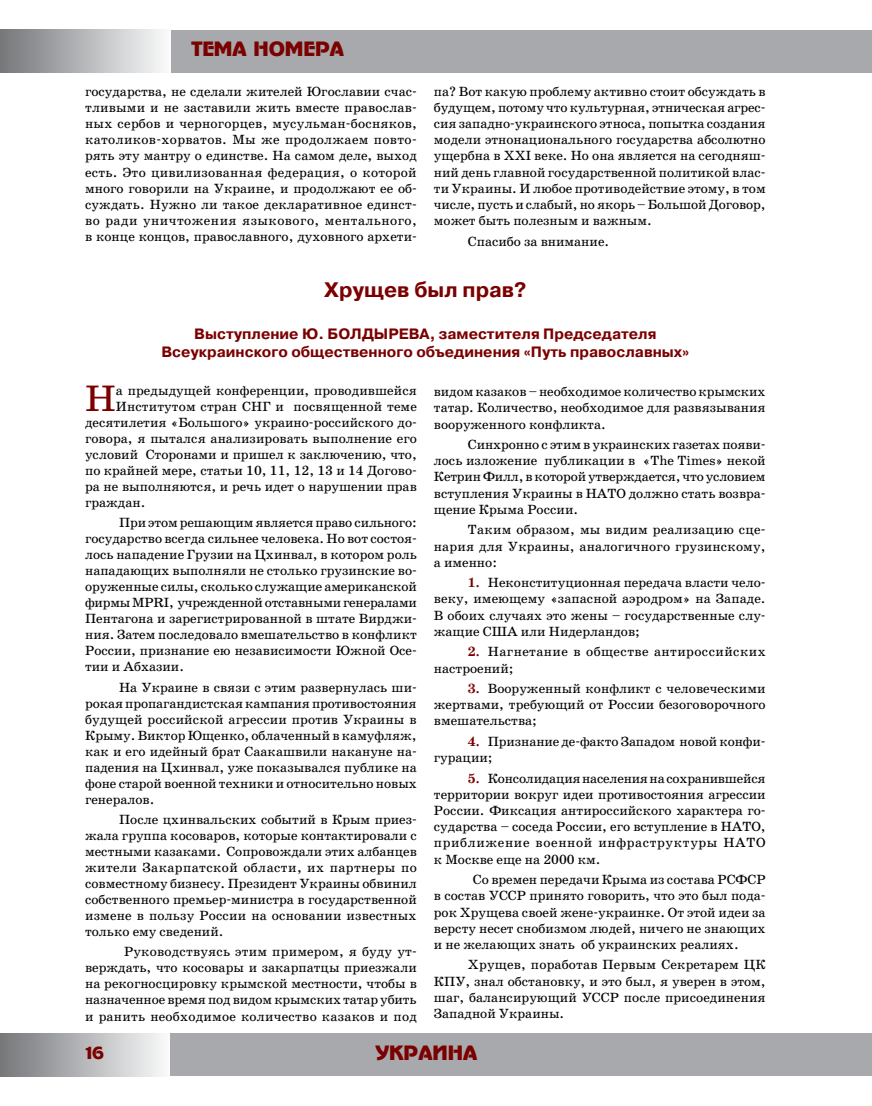
<style>
.page{position:relative;width:872px;height:1106px;background:#fff}
.page>*{position:absolute;margin:0;border:0;box-sizing:border-box;transform-origin:0 0}
.t1{font:37.35px "School Book C";color:#7b0000}
.t2{font:700 21px "Pragmatica C";color:#7b0000}
.t3{font:19.5px "Adver Gothic";color:#7b0000}
.t4{font:16.5px "Adver Gothic";color:#7b0000}
.t5{font:700 15px/18px "Pragmatica C";color:#7b0000;text-align:center}
.t6{font:13.5px/16.2px "School Book C";color:#000;text-align:justify}
.t7{font:13.5px/16.2px "School Book C";letter-spacing:.03em;color:#000}
.s1{font-weight:700;color:#7b0000}
</style>
<div class="page">
<div style="left:168px;top:1033px;width:704px;height:43px;background:#a7a9ac"></div>
<div style="left:170px;top:30px;width:702px;height:42px;background:#a7a9ac"></div>
<div style="left:0;top:1033px;width:170px;height:43px;background:linear-gradient(to right,#747679,#f9fafb)"></div>
<div style="left:0;top:30px;width:170px;height:43px;background:linear-gradient(to right,#747679,#f9fafb)"></div>
<h3 class="t3" style="left:191px;top:39px;width:154px">тема номера</h3>
<p class="t6" style="left:85px;top:83px;width:333px">государства, не сделали жителей Югославии счас&shy;тливыми и не заставили жить вместе православ&shy;ных сербов и черногорцев, мусульман-босняков, католиков-хорватов. Мы же продолжаем повто&shy;рять эту мантру о единстве. На самом деле, выход есть. Это цивилизованная федерация, о которой много говорили на Украине, и продолжают ее об&shy;суждать. Нужно ли такое декларативное единст&shy;во ради уничтожения языкового, ментального, в конце концов, православного, духовного архети-</p>
<p class="t6" style="left:434px;top:83px;width:333px">па? Вот какую проблему активно стоит обсуждать в будущем, потому что культурная, этническая агрес&shy;сия западно-украинского этноса, попытка создания модели этнонационального государства абсолютно ущербна в XXI веке. Но она является на сегодняш&shy;ний день главной государственной политикой влас&shy;ти Украины. И любое противодействие этому, в том числе, пусть и слабый, но якорь – Большой Договор, может быть полезным и важным.</p>
<p class="t6" style="left:468px;top:233px;width:143px">Спасибо за внимание.</p>
<h2 class="t2" style="left:324px;top:278px;width:204px">Хрущев был прав?</h2>
<p class="t5" style="left:161px;top:325px;width:529px">Выступление Ю. Болдырева, заместителя Председателя<br>Всеукраинского общественного объединения «Путь православных»</p>
<p class="t6" style="left:434px;top:383px;width:333px">видом казаков – необходимое количество крымских татар. Количество, необходимое для развязывания вооруженного конфликта.</p>
<p class="t6" style="left:434px;top:436px;width:333px;text-indent:34px">Синхронно с этим в украинских газетах появи&shy;лось изложение публикации в «The Times» некой Кетрин Филл, в которой утверждается, что условием вступления Украины в НАТО должно стать возвра&shy;щение Крыма России.</p>
<p class="t6" style="left:434px;top:522px;width:333px;text-indent:34px">Таким образом, мы видим реализацию сце&shy;нария для Украины, аналогичного грузинскому, а именно:</p>
<p class="t6" style="left:434px;top:574px;width:333px;text-indent:34px"><span class="s1">1.</span> Неконституционная передача власти чело&shy;веку, имеющему «запасной аэродром» на Западе.<br>В обоих случаях это жены – государственные слу&shy;жащие США или Нидерландов;</p>
<p class="t7" style="left:434px;top:644px;width:333px;text-indent:34px"><span class="s1">2.</span> Нагнетание в обществе антироссийских настроений;</p>
<p class="t6" style="left:434px;top:680px;width:333px;text-indent:34px"><span class="s1">3.</span> Вооруженный конфликт с человеческими жертвами, требующий от России безоговорочного вмешательства;</p>
<p class="t6" style="left:434px;top:733px;width:333px;text-indent:34px"><span class="s1">4.</span> Признание де-факто Западом новой конфи&shy;гурации;</p>
<p class="t6" style="left:434px;top:770px;width:333px;text-indent:34px"><span class="s1">5.</span> Консолидация населения на сохранившейся территории вокруг идеи противостояния агрессии России. Фиксация антироссийского характера го&shy;сударства – соседа России, его вступление в НАТО, приближение военной инфраструктуры НАТО к Москве еще на 2000 км.</p>
<p class="t6" style="left:434px;top:871px;width:333px;text-indent:39px">Со времен передачи Крыма из состава РСФСР в состав УССР принято говорить, что это был пода&shy;рок Хрущева своей жене-украинке. От этой идеи за версту несет снобизмом людей, ничего не знающих и не желающих знать об украинских реалиях.</p>
<p class="t6" style="left:434px;top:957px;width:333px;text-indent:34px">Хрущев, поработав Первым Секретарем ЦК КПУ, знал обстановку, и это был, я уверен в этом, шаг, балансирующий УССР после присоединения Западной Украины.</p>
<h1 class="t1" style="left:85px;top:378px;width:32px">Н</h1>
<p class="t6" style="left:116px;top:382px;width:302px">а предыдущей конференции, проводившейся</p>
<p class="t6" style="left:116px;top:398px;width:302px">Институтом стран СНГ и посвященной теме</p>
<p class="t6" style="left:85px;top:414px;width:333px">десятилетия «Большого» украино-российского до-</p>
<p class="t6" style="left:85px;top:430px;width:333px">говора, я пытался анализировать выполнение его</p>
<p class="t6" style="left:85px;top:446px;width:333px">условий Сторонами и пришел к заключению, что,</p>
<p class="t6" style="left:85px;top:462px;width:333px">по крайней мере, статьи 10, 11, 12, 13 и 14 Догово-</p>
<p class="t6" style="left:85px;top:478px;width:333px">ра не выполняются, и речь идет о нарушении прав</p>
<p class="t6" style="left:85px;top:494px;width:62px">граждан.</p>
<p class="t6" style="left:85px;top:514px;width:333px;text-indent:34px">При этом решающим является право сильного: государство всегда сильнее человека. Но вот состоя&shy;лось нападение Грузии на Цхинвал, в котором роль нападающих выполняли не столько грузинские во&shy;оруженные силы, сколько служащие американской фирмы МРRI, учрежденной отставными генералами Пентагона и зарегистрированной в штате Вирджи&shy;ния. Затем последовало вмешательство в конфликт России, признание ею независимости Южной Осе&shy;тии и Абхазии.</p>
<p class="t6" style="left:85px;top:679px;width:333px;text-indent:34px">На Украине в связи с этим развернулась ши&shy;рокая пропагандистская кампания противостояния будущей российской агрессии против Украины в Крыму. Виктор Ющенко, облаченный в камуфляж, как и его идейный брат Саакашвили накануне на&shy;падения на Цхинвал, уже показывался публике на фоне старой военной техники и относительно новых генералов.</p>
<p class="t6" style="left:85px;top:811px;width:333px;text-indent:34px">После цхинвальских событий в Крым приез&shy;жала группа косоваров, которые контактировали с местными казаками. Сопровождали этих албанцев жители Закарпатской области, их партнеры по совместному бизнесу. Президент Украины обвинил собственного премьер-министра в государственной измене в пользу России на основании известных только ему сведений.</p>
<p class="t6" style="left:85px;top:943px;width:333px;text-indent:39px">Руководствуясь этим примером, я буду ут&shy;верждать, что косовары и закарпатцы приезжали на рекогносцировку крымской местности, чтобы в назначенное время под видом крымских татар убить и ранить необходимое количество казаков и под</p>
<p class="t4" style="left:85px;top:1044px;width:21px">16</p>
<h3 class="t3" style="left:375px;top:1042px;width:103px">Украина</h3>
</div>
